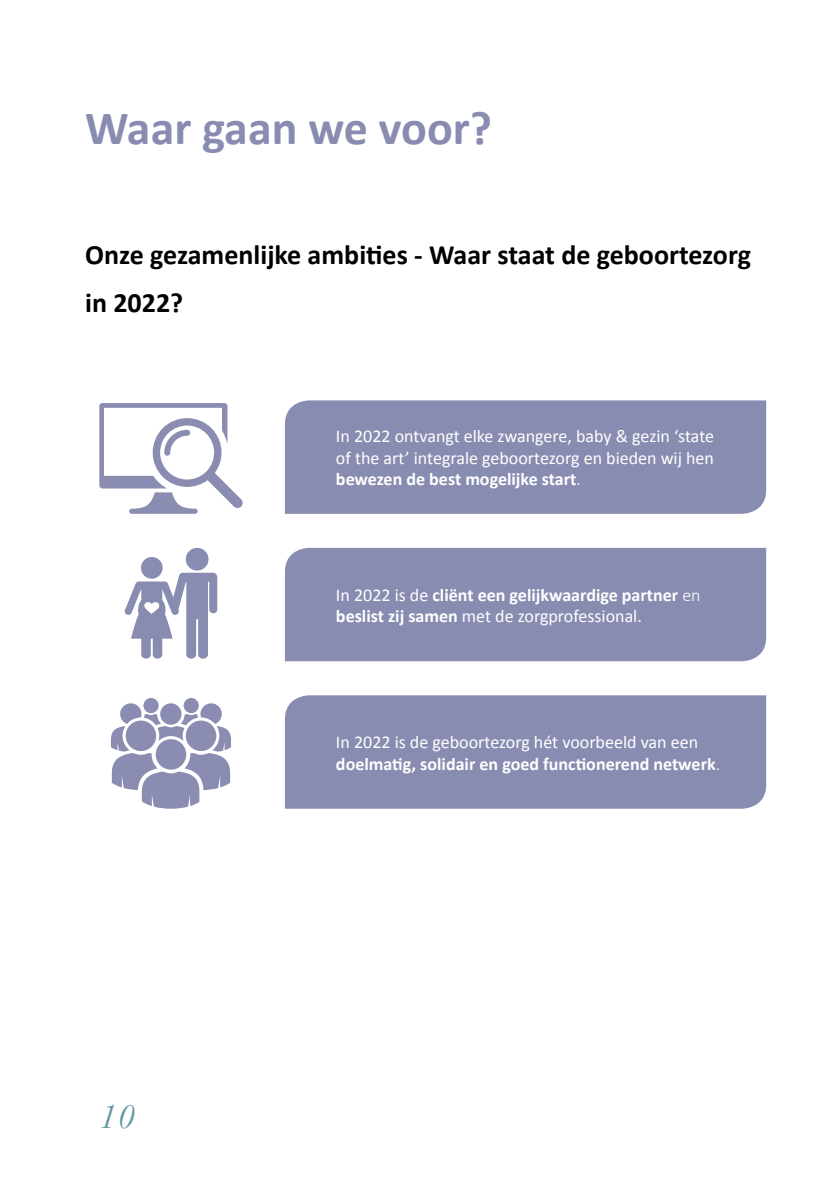
<style>
.page{position:relative;width:840px;height:1191px;background:#fff}
.page>*{position:absolute;margin:0;border:0;box-sizing:border-box;transform-origin:0 0}
.t1{font:700 48px "Calibri";color:#898cb1}
.t2{font:italic 35.4px "Baskerville";color:#6498a7}
.t3{font:700 28px/48px "Calibri";color:#000}
.t4{font:700 18px/21.6px "Calibri";color:#fff}
.t5{font:18px/21.6px "Calibri";color:#fff;text-align:justify}
.s1{font-weight:700}
.s2{font-weight:300}
.s3{font-weight:400}
</style>
<div class="page">
<div style="left:285px;top:400px;width:480px;height:114px;background:#898cb1"></div>
<div style="left:285px;top:548px;width:480px;height:113px;background:#898cb1"></div>
<div style="left:285px;top:695px;width:480px;height:113px;background:#898cb1"></div>
<svg style="left:99px;top:403px;width:143px;height:111px"></svg>
<svg style="left:111px;top:698px;width:120px;height:110px"></svg>
<div style="left:186px;top:548px;width:22px;height:22px;background:#898cb1;border-radius:50%"></div>
<svg style="left:125px;top:573px;width:92px;height:85px"></svg>
<div style="left:141px;top:557px;width:21px;height:21px;background:#898cb1;border-radius:50%"></div>
<h1 class="t1" style="left:85px;top:97px;width:408px">Waar gaan we voor?</h1>
<h3 class="t3" style="left:85px;top:231px;width:667px">Onze gezamenlijke ambities - Waar staat de geboortezorg in 2022?</h3>
<p class="t5" style="left:336px;top:425px;width:379px">In 2022 ontvangt elke zwangere, baby &amp; gezin ‘state of the art’ integrale geboortezorg en bieden wij hen <span class="s1">bewezen de best mogelijke start</span><span class="s2">.</span></p>
<p class="t4" style="left:336px;top:584px;width:366px"><span class="s3">In 2022 is de</span> cliënt een gelijkwaardige partner <span class="s2">en </span>beslist zij samen <span class="s3">met de zorgprofessional.</span></p>
<h2 class="t2" style="left:99px;top:1093px;width:37px">10</h2>
<p class="t4" style="left:336px;top:731px;width:385px"><span class="s3">In 2022 is de geboortezorg hét voorbeeld van een </span>doelmatig, solidair en goed functionerend netwerk<span class="s2">.</span></p>
</div>
